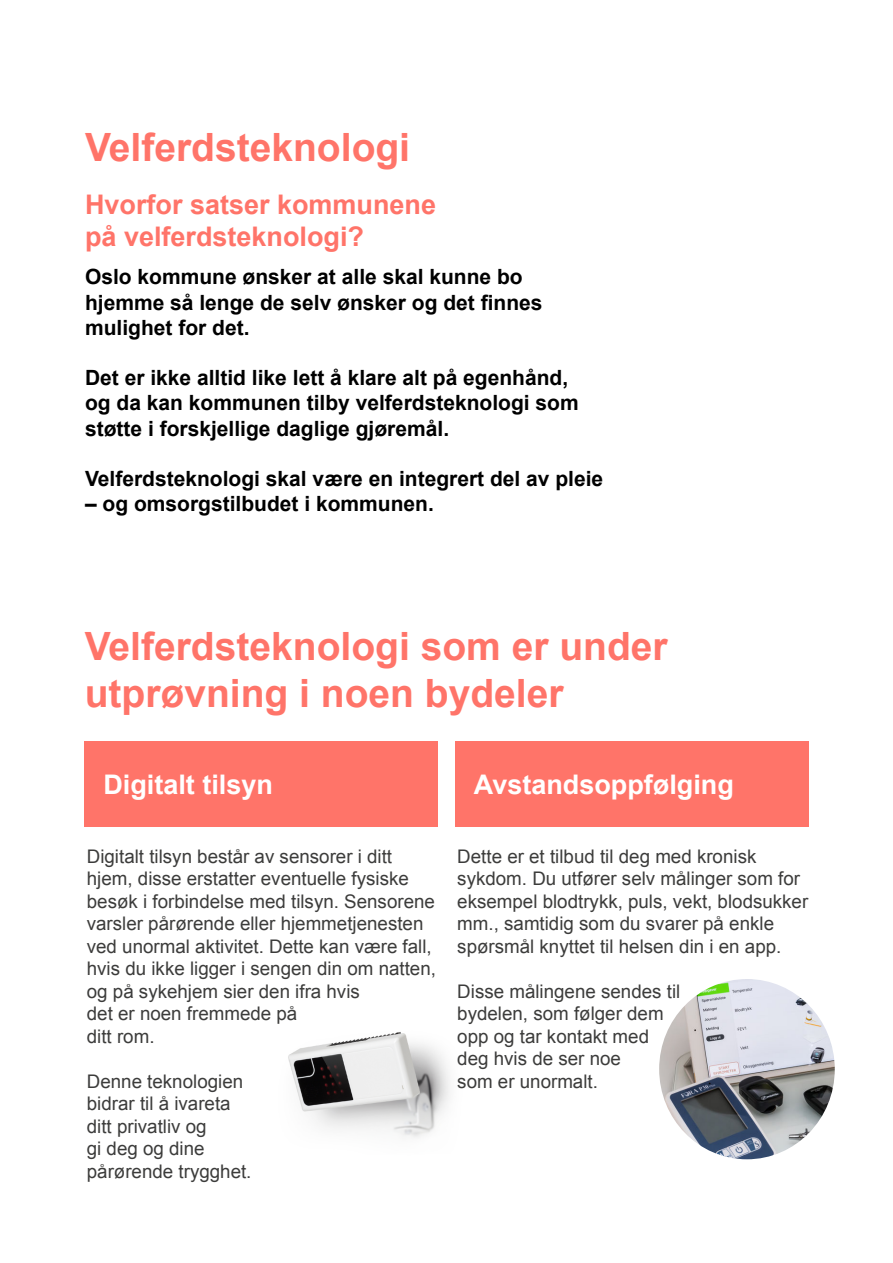
<style>
.page{position:relative;width:893px;height:1263px;background:#fff}
.page>*{position:absolute;margin:0;border:0;box-sizing:border-box;transform-origin:0 0}
.t1{font:700 39px/46.8px "Arial";color:#ff7469}
.t2{font:700 27px/32.4px "Arial";color:#ff7469}
.t3{font:700 27px "Arial";color:#fff}
.t4{font:700 21px/25.2px "Arial";color:#000}
.t5{font:18.75px/22.5px "Arial";color:#3c3c3b}
</style>
<div class="page">
<div style="left:85px;top:741px;width:353px;height:86px;background:#ff7469"></div>
<div style="left:455px;top:741px;width:354px;height:86px;background:#ff7469"></div>
<img style="left:660px;top:980px;width:174px;height:178px">
<div style="left:649px;top:969px;width:196px;height:200px;border:10px solid #fff;border-radius:50%"></div>
<img style="left:288px;top:1032px;width:162px;height:106px">
<h1 class="t1" style="left:85px;top:126px;width:327px">Velferdsteknologi</h1>
<h2 class="t2" style="left:85px;top:189px;width:353px">Hvorfor satser kommunene på velferdsteknologi?</h2>
<p class="t4" style="left:85px;top:265px;width:459px">Oslo kommune ønsker at alle skal kunne bo hjemme så lenge de selv ønsker og det finnes mulighet for det.</p>
<p class="t4" style="left:85px;top:366px;width:495px">Det er ikke alltid like lett å klare alt på egenhånd, og da kan kommunen tilby velferdsteknologi som støtte i forskjellige daglige gjøremål.</p>
<p class="t4" style="left:85px;top:467px;width:520px">Velferdsteknologi skal være en integrert del av pleie</p>
<p class="t4" style="left:85px;top:492px;width:350px">– og omsorgstilbudet i kommunen.</p>
<h1 class="t1" style="left:85px;top:624px;width:585px">Velferdsteknologi som er under utprøvning i noen bydeler</h1>
<h2 class="t3" style="left:103px;top:767px;width:171px">Digitalt tilsyn</h2>
<h2 class="t3" style="left:474px;top:767px;width:262px">Avstandsoppfølging</h2>
<p class="t5" style="left:87px;top:845px;width:351px">Digitalt tilsyn består av sensorer i ditt hjem, disse erstatter eventuelle fysiske besøk i forbindelse med tilsyn. Sensorene varsler pårørende eller hjemmetjenesten ved unormal aktivitet. Dette kan være fall, hvis du ikke ligger i sengen din om natten, og på sykehjem sier den ifra hvis<br>det er noen fremmede på<br>ditt rom.</p>
<p class="t5" style="left:87px;top:1070px;width:166px">Denne teknologien bidrar til å ivareta ditt privatliv og<br>gi deg og dine pårørende trygghet.</p>
<p class="t5" style="left:457px;top:845px;width:352px">Dette er et tilbud til deg med kronisk sykdom. Du utfører selv målinger som for eksempel blodtrykk, puls, vekt, blodsukker mm., samtidig som du svarer på enkle spørsmål knyttet til helsen din i en app.</p>
<p class="t5" style="left:457px;top:980px;width:224px">Disse målingene sendes til bydelen, som følger dem opp og tar kontakt med deg hvis de ser noe<br>som er unormalt.</p>
</div>
